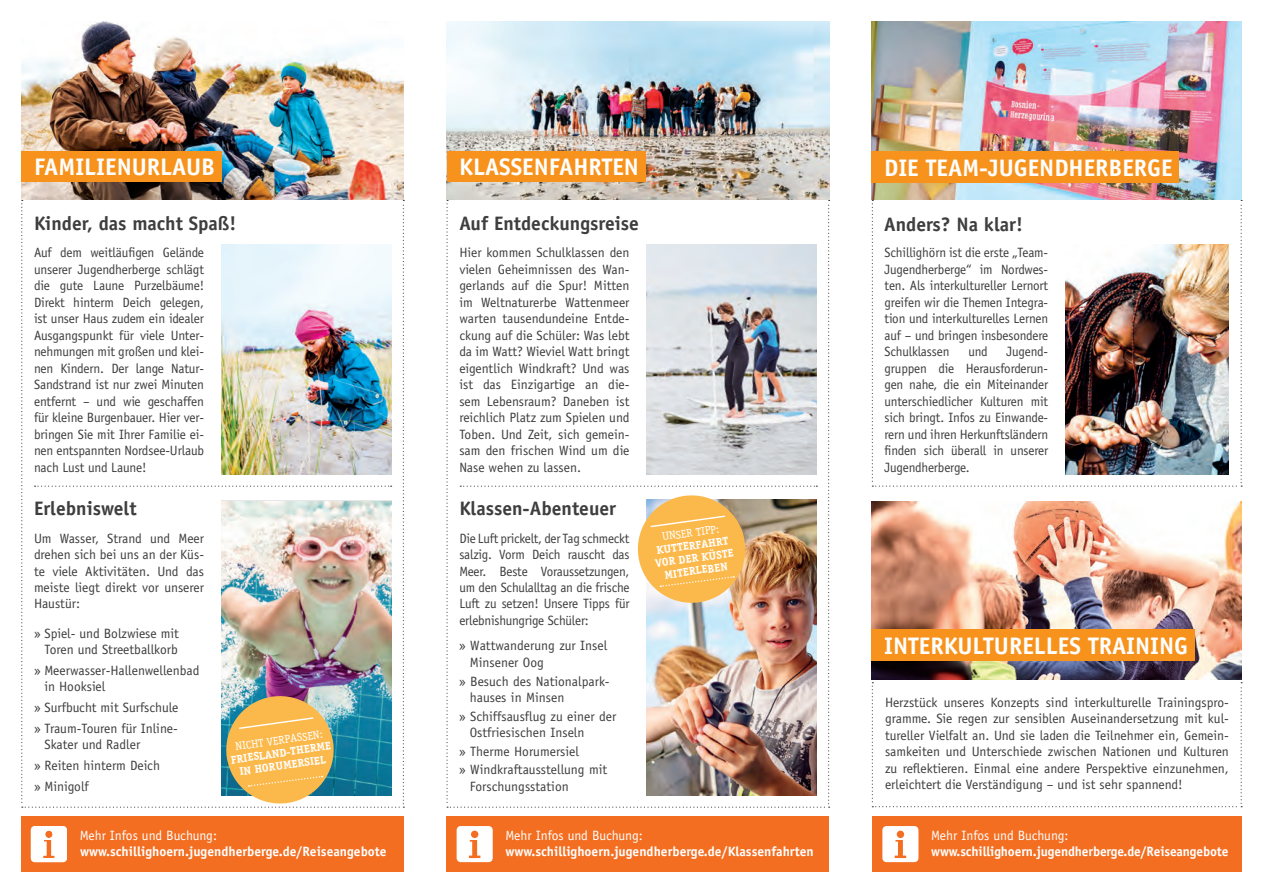
<style>
.page{position:relative;width:1263px;height:893px;background:#fff}
.page>*{position:absolute;margin:0;border:0;box-sizing:border-box;transform-origin:0 0}
.t1{font:700 24px "Officina Sans";color:#fff}
.t2{font:700 24px "Officina Sans Std";color:#fff}
.t3{font:700 19.5px "Officina Sans Std";color:#3e3e3f}
.t4{font:700 19.5px "Officina Sans";color:#3e3e3f}
.t5{font:13.5px/16.5px "Officina Sans";color:#3e3e3f;text-align:justify}
.t6{font:13.5px/20.7px "Officina Sans Std";color:#3e3e3f}
.t7{font:700 13.5px "Officina Sans Std";color:#fff}
.t8{font:13.5px "Officina Sans Std";color:#fff}
.t9{font:700 11.25px/12.8px "Officina Serif";color:#fff;text-align:center}
.t10{font:11.25px "Officina Serif";color:#fff}
</style>
<div class="page">
<div style="left:21px;top:816px;width:383px;height:56px;background:#f36e21"></div>
<div style="left:446px;top:816px;width:383px;height:56px;background:#f36e21"></div>
<div style="left:872px;top:816px;width:370px;height:56px;background:#f36e21"></div>
<svg style="left:31px;top:826px;width:36px;height:36px"></svg>
<svg style="left:457px;top:826px;width:36px;height:36px"></svg>
<svg style="left:882px;top:826px;width:36px;height:36px"></svg>
<svg style="left:872px;top:200px;width:370px;height:287px"></svg>
<svg style="left:872px;top:682px;width:370px;height:125px"></svg>
<img style="left:21px;top:21px;width:383px;height:179px">
<img style="left:446px;top:21px;width:383px;height:179px">
<img style="left:872px;top:21px;width:370px;height:179px">
<img style="left:872px;top:501px;width:370px;height:179px">
<img style="left:1065px;top:244px;width:164px;height:230px">
<div style="left:21px;top:151px;width:201px;height:30px;background:#f7931d"></div>
<div style="left:446px;top:151px;width:199px;height:30px;background:#f7931d"></div>
<div style="left:871px;top:151px;width:308px;height:32px;background:#f7931d"></div>
<div style="left:871px;top:629px;width:323px;height:31px;background:#f7931d"></div>
<img style="left:21px;top:200px;width:383px;height:608px">
<img style="left:446px;top:200px;width:384px;height:608px">
<h1 class="t2" style="left:34px;top:152px;width:13px">Famili</h1>
<h1 class="t2" style="left:105px;top:152px;width:26px">enUrla</h1>
<h1 class="t2" style="left:186px;top:152px;width:27px">ub</h1>
<h1 class="t2" style="left:459px;top:152px;width:27px">Klass</h1>
<h1 class="t2" style="left:522px;top:152px;width:114px">en fahrten</h1>
<h1 class="t1" style="left:884px;top:153px;width:290px">DIE TEAM-JUGENDHERBERGE</h1>
<h2 class="t3" style="left:34px;top:211px;width:204px">Kinder, das macht Spaß!</h2>
<h2 class="t3" style="left:459px;top:211px;width:181px">Auf Entdeckungsreise</h2>
<h2 class="t4" style="left:884px;top:212px;width:140px">ANDERS? N A KLAR!</h2>
<p class="t5" style="left:34px;top:244px;width:172px">Auf dem weitläufigen Gelände unserer Jugendherberge schlägt die gute Laune Purzelbäume!<br>Direkt hinterm Deich gelegen, ist unser Haus zudem ein idealer Ausgangspunkt für viele Unter&shy;nehmungen mit großen und klei&shy;nen Kindern. Der lange Natur-Sandstrand ist nur zwei Minuten entfernt – und wie geschaffen für kleine Burgenbauer. Hier ver&shy;bringen Sie mit Ihrer Familie ei&shy;nen entspannten Nordsee-Urlaub nach Lust und Laune!</p>
<p class="t5" style="left:459px;top:244px;width:172px">Hier kommen Schulklassen den vielen Geheimnissen des Wan&shy;gerlands auf die Spur! Mitten im Weltnaturerbe Wattenmeer warten tausendundeine Entde&shy;ckung auf die Schüler: Was lebt da im Watt? Wieviel Watt bringt eigentlich Windkraft? Und was ist das Einzigartige an die&shy;sem Lebensraum? Daneben ist reichlich Platz zum Spielen und Toben. Und Zeit, sich gemein&shy;sam den frischen Wind um die Nase wehen zu lassen.</p>
<h2 class="t3" style="left:34px;top:497px;width:104px">Erlebniswelt</h2>
<h2 class="t3" style="left:459px;top:497px;width:158px">Klassen-Abenteuer</h2>
<p class="t5" style="left:34px;top:530px;width:172px">Um Wasser, Strand und Meer drehen sich bei uns an der Küs&shy;te viele Aktivitäten. Und das meiste liegt direkt vor unserer Haustür:</p>
<p class="t5" style="left:459px;top:530px;width:172px">Die Luft prickelt, der Tag schmeckt salzig. Vorm Deich rauscht das Meer. Beste Voraussetzungen, um den Schulalltag an die frische Luft zu setzen! Unsere Tipps für erlebnishungrige Schüler:</p>
<p class="t6" style="left:34px;top:625px;width:147px;line-height:16.5px;text-align:right">» Spiel- und Bolzwiese mit<br>Toren und Streetballkorb</p>
<p class="t6" style="left:45px;top:662px;width:157px;line-height:16.5px;text-indent:-11px">» Meerwasser-Hallenwellenbad in Hooksiel</p>
<p class="t6" style="left:34px;top:697px;width:146px">» Surfbucht mit Surfschule » Traum-Touren für Inline-</p>
<p class="t6" style="left:34px;top:734px;width:128px;text-indent:11px">Skater und Radler<br>» Reiten hinterm Deich » Minigolf</p>
<p class="t5" style="left:470px;top:638px;width:139px;text-indent:-11px">» Wattwanderung zur Insel<br>Minsener Oog</p>
<p class="t5" style="left:470px;top:673px;width:140px;text-indent:-11px">» Besuch des Nationalpark&shy;hauses in Minsen</p>
<p class="t5" style="left:470px;top:708px;width:148px;text-indent:-11px">» Schiffsausflug zu einer der<br>Ostfriesischen Inseln</p>
<p class="t5" style="left:459px;top:742px;width:150px;line-height:18.6px">» Therme Horumersiel<br>» Windkraftausstellung mit</p>
<p class="t5" style="left:470px;top:778px;width:101px">Forschungsstation</p>
<p class="t10" style="left:235px;top:740px;width:89px;rotate:-8deg">Nicht Verpassen:</p>
<p class="t9" style="left:230px;top:753px;width:103px;rotate:-8deg">Friesland-Therme in Horumersiel</p>
<p class="t10" style="left:661px;top:530px;width:59px;rotate:-8deg">Unser Tipp:</p>
<p class="t9" style="left:652px;top:544px;width:81px;rotate:-8deg">Kutt erfahrt vor der Küste miterleben</p>
<p class="t5" style="left:884px;top:244px;width:165px">Schillighörn ist die erste „Team-Jugendherberge“ im Nordwes&shy;ten. Als interkultureller Lernort greifen wir die Themen Integra&shy;tion und interkulturelles Lernen auf – und bringen insbesondere Schulklassen</p>
<p class="t5" style="left:884px;top:343px;width:165px;text-indent:122px">Jugend&shy;gruppen die Herausforderun&shy;gen nahe, die ein Miteinander unterschiedlicher Kulturen mit sich bringt. Infos zu Einwande&shy;rern und ihren Herkunftsländern finden sich überall in unserer Jugendherberge.</p>
<p class="t5" style="left:968px;top:343px;width:21px">und</p>
<h1 class="t1" style="left:884px;top:631px;width:305px">INTERKULTURELLES TRAINING</h1>
<p class="t5" style="left:885px;top:694px;width:345px">Herzstück unseres Konzepts sind interkulturelle Trainingspro&shy;gramme. Sie regen zur sensiblen Auseinandersetzung mit kul&shy;tureller Vielfalt an. Und sie laden die Teilnehmer ein, Gemein&shy;samkeiten und Unterschiede zwischen Nationen und Kulturen zu reflektieren. Einmal eine andere Perspektive einzunehmen, erleichtert die Verständigung – und ist sehr spannend!</p>
<p class="t8" style="left:80px;top:827px;width:139px">Mehr Infos und Buchung:</p>
<p class="t8" style="left:505px;top:827px;width:139px">Mehr Infos und Buchung:</p>
<p class="t8" style="left:931px;top:827px;width:139px">Mehr Infos und Buchung:</p>
<p class="t7" style="left:80px;top:843px;width:308px">www.schillighoern.jugendherberge.de/Reiseangebote</p>
<p class="t7" style="left:505px;top:843px;width:310px">www.schillighoern.jugendherberge.de/Klassenfahrten</p>
<p class="t7" style="left:931px;top:843px;width:299px">www.schillighoern.jugendherberge.de/Reiseangebote</p>
</div>
